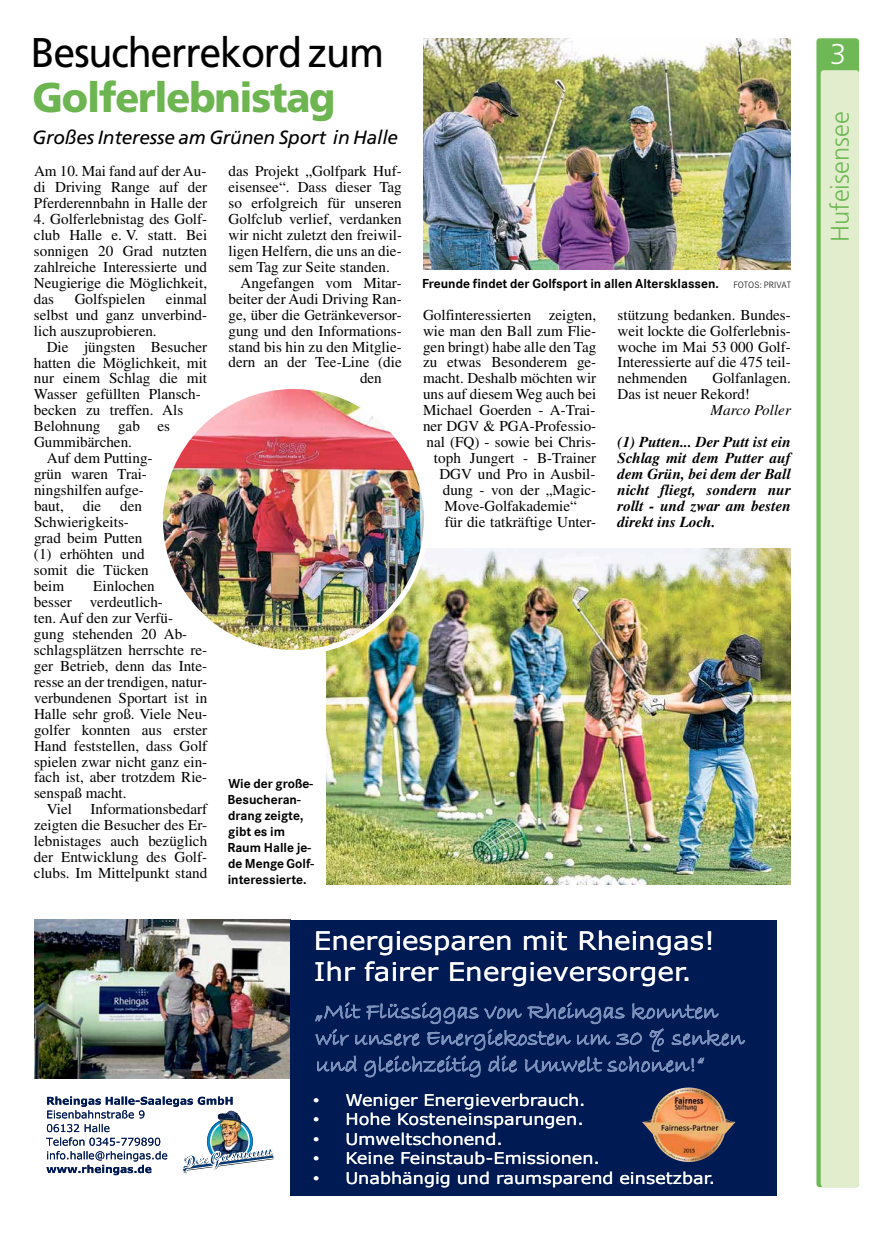
<style>
.page{position:relative;width:893px;height:1234px;background:#fff}
.page>*{position:absolute;margin:0;border:0;box-sizing:border-box;transform-origin:0 0}
.t1{font:41.4px "Frutiger";letter-spacing:-.03em;color:#000;scale:.95 1}
.t2{font:900 41.4px "Frutiger";letter-spacing:-.03em;color:#6db550;scale:.95 1}
.t3{font:300 28.65px "Frutiger";color:#fff}
.t4{font:25.65px/30.8px "Verdana";color:#fff;scale:1.08 1}
.t5{font:300 25.5px "Frutiger";color:#6eb955}
.t6{font:italic 19.2px "Frutiger";letter-spacing:-.01em;color:#000}
.t7{font:16.35px "Verdana";color:#fff;scale:1.08 1}
.t8{font:15.15px/15.9px "Times";color:#000;text-align:justify}
.t9{font:italic 700 15.15px/15.9px "Times";color:#000;text-align:justify}
.t10{font:italic 15.15px "Times";color:#000}
.t11{font:700 13.5px/15.9px "Corporate S";color:#000}
.s1{font-weight:300;font-size:9.6px}
.s2{font-family:"Arial"}
</style>
<div class="page">
<svg style="left:816px;top:38px;width:43px;height:1148px;fill:#6eb955"></svg>
<div style="left:821px;top:70px;width:38px;height:1116px;background:#e2edce;border-radius:3px"></div>
<img style="left:327px;top:549px;width:464px;height:334px">
<img style="left:423px;top:38px;width:368px;height:231px">
<img style="left:160px;top:386px;width:266px;height:266px;border-radius:133px">
<img style="left:34px;top:919px;width:256px;height:159px">
<div style="left:290px;top:919px;width:486px;height:276px;background:#001a53"></div>
<svg style="left:315px;top:1002px;width:431px;height:76px"></svg>
<svg style="left:46px;top:1096px;width:227px;height:78px"></svg>
<img style="left:658px;top:1087px;width:29px;height:16px">
<h1 class="t1" style="left:31px;top:28px;width:373px">Besucherrekord zum</h1>
<h1 class="t2" style="left:32px;top:72px;width:321px">Golferlebnistag</h1>
<p class="t6" style="left:33px;top:126px;width:367px">Großes Interesse am Grünen Sport in Halle</p>
<p class="t8" style="left:34px;top:163px;width:175px">Am 10. Mai fand auf der Au&shy;di Driving Range auf der Pferderennbahn in Halle der</p>
<p class="t8" style="left:34px;top:211px;width:175px">4. Golferlebnistag des Golf&shy;club Halle e. V. statt. Bei sonnigen 20 Grad nutzten zahlreiche Interessierte und Neugierige die Möglichkeit, das</p>
<p class="t8" style="left:229px;top:163px;width:175px">das Projekt „Golfpark Huf-</p>
<p class="t8" style="left:229px;top:179px;width:175px">eisensee“. Dass dieser Tag</p>
<p class="t8" style="left:228px;top:195px;width:175px">so erfolgreich für unseren</p>
<p class="t8" style="left:228px;top:211px;width:175px">Golfclub verlief, verdanken</p>
<p class="t8" style="left:228px;top:227px;width:175px">wir nicht zuletzt den freiwil-</p>
<p class="t8" style="left:228px;top:243px;width:175px">ligen Helfern, die uns an die-</p>
<p class="t8" style="left:228px;top:258px;width:163px">sem Tag zur Seite standen.</p>
<p class="t8" style="left:240px;top:274px;width:163px">Angefangen vom Mitar-</p>
<p class="t8" style="left:228px;top:290px;width:175px">beiter der Audi Driving Ran-</p>
<p class="t8" style="left:228px;top:306px;width:175px">ge, über die Getränkeversor-</p>
<p class="t8" style="left:228px;top:322px;width:175px">gung und den Informations-</p>
<p class="t8" style="left:229px;top:338px;width:175px">stand bis hin zu den Mitglie-</p>
<p class="t8" style="left:229px;top:354px;width:175px">dern an der Tee-Line (die</p>
<p class="t8" style="left:360px;top:370px;width:23px">den</p>
<p class="t8" style="left:34px;top:290px;width:175px;text-indent:132px">einmal selbst und ganz unverbind&shy;lich auszuprobieren.</p>
<p class="t8" style="left:47px;top:338px;width:162px">Die jüngsten Besucher</p>
<p class="t8" style="left:34px;top:354px;width:175px">hatten die Möglichkeit, mit</p>
<p class="t8" style="left:34px;top:370px;width:175px">nur einem Schlag die mit</p>
<p class="t8" style="left:34px;top:386px;width:168px">Wasser gefüllten Plansch-</p>
<p class="t8" style="left:34px;top:402px;width:151px">becken zu treffen. Als</p>
<p class="t8" style="left:34px;top:418px;width:138px">Belohnung gab es</p>
<p class="t8" style="left:34px;top:434px;width:100px">Gummibärchen.</p>
<p class="t8" style="left:47px;top:450px;width:107px">Auf dem Putting-</p>
<p class="t8" style="left:34px;top:466px;width:115px">grün waren Trai-</p>
<p class="t8" style="left:34px;top:482px;width:111px">ningshilfen aufge-</p>
<p class="t8" style="left:34px;top:498px;width:110px">baut, die den</p>
<p class="t8" style="left:34px;top:514px;width:96px">Schwierigkeits-</p>
<p class="t8" style="left:34px;top:530px;width:110px">grad beim Putten</p>
<p class="t8" style="left:34px;top:545px;width:112px">(1) erhöhten und</p>
<p class="t8" style="left:34px;top:561px;width:116px">somit die Tücken</p>
<p class="t8" style="left:34px;top:577px;width:32px">beim</p>
<p class="t8" style="left:75px;top:290px;width:72px">Golfspielen</p>
<p class="t8" style="left:34px;top:577px;width:175px;text-align:left;text-indent:59px">Einlochen<br>besser verdeutlich-<br>ten. Auf den zur Verfü-<br>gung stehenden 20 Ab&shy;schlagsplätzen herrschte re&shy;ger Betrieb, denn das Inte&shy;resse an der trendigen, natur&shy;verbundenen Sportart ist in<br>Halle sehr groß. Viele Neu&shy;golfer konnten aus erster<br>Hand feststellen, dass Golf spielen zwar nicht ganz ein&shy;fach ist, aber trotzdem Rie&shy;senspaß macht.</p>
<p class="t8" style="left:34px;top:801px;width:175px;text-indent:13px">Viel Informationsbedarf zeigten die Besucher des Er&shy;lebnistages auch bezüglich der Entwicklung des Golf&shy;clubs. Im Mittelpunkt stand</p>
<p class="t11" style="left:227px;top:775px;width:88px">Wie der große-<br>Besucheran&shy;drang zeigte, gibt es im<br>Raum Halle je&shy;de Menge Golf&shy;interessierte.</p>
<p class="t11" style="left:422px;top:275px;width:371px">Freunde findet der Golfsport in allen Altersklassen. <span class="s1">FOTOS: PRIVAT</span></p>
<p class="t8" style="left:423px;top:306px;width:175px">Golfinteressierten zeigten,</p>
<p class="t8" style="left:423px;top:322px;width:175px">wie man den Ball zum Flie-</p>
<p class="t8" style="left:423px;top:338px;width:175px">gen bringt) habe alle den Tag</p>
<p class="t8" style="left:423px;top:354px;width:175px">zu etwas Besonderem ge-</p>
<p class="t8" style="left:423px;top:370px;width:175px">macht. Deshalb möchten wir</p>
<p class="t8" style="left:423px;top:386px;width:175px">uns auf diesem Weg auch bei</p>
<p class="t8" style="left:423px;top:402px;width:174px">Michael Goerden - A-Trai-</p>
<p class="t8" style="left:423px;top:418px;width:175px">ner DGV &amp; PGA-Professio-</p>
<p class="t8" style="left:426px;top:434px;width:171px">nal (FQ) - sowie bei Chris-</p>
<p class="t8" style="left:434px;top:450px;width:164px">toph Jungert - B-Trainer</p>
<p class="t8" style="left:439px;top:466px;width:158px">DGV und Pro in Ausbil-</p>
<p class="t8" style="left:443px;top:482px;width:155px">dung - von der „Magic-</p>
<p class="t8" style="left:445px;top:498px;width:134px">Move-Golfakademie“</p>
<p class="t8" style="left:445px;top:514px;width:153px">für die tatkräftige Unter-</p>
<p class="t8" style="left:618px;top:306px;width:175px">stützung bedanken. Bundes&shy;weit lockte die Golferlebnis&shy;woche im Mai 53 000 Golf-Interessierte auf die 475 teil&shy;nehmenden</p>
<p class="t8" style="left:618px;top:370px;width:175px;text-indent:95px">Golfanlagen.<br>Das ist neuer Rekord!</p>
<p class="t10" style="left:711px;top:402px;width:82px">Marco Poller</p>
<p class="t9" style="left:618px;top:434px;width:175px">(1) Putten... Der Putt ist ein Schlag mit dem Putter auf dem Grün, bei dem der Ball nicht fliegt, sondern nur rollt - und zwar am besten direkt ins Loch.</p>
<h3 class="t4" style="left:314px;top:924px;width:373px">Energiesparen mit Rheingas!<br>Ihr fairer Energieversorger.</h3>
<h3 class="t4" style="left:511px;top:955px;width:18px">g</h3>
<h2 class="t3" style="left:830px;top:38px;width:17px">3</h2>
<h3 class="t5" style="left:825px;top:242px;width:132px;rotate:-90deg">Hufeisensee</h3>
<p class="t7" style="left:313px;top:1088px;width:254px"><span class="s2">•</span> Weniger Energieverbrauch.</p>
<p class="t7" style="left:313px;top:1107px;width:252px"><span class="s2">•</span> Hohe Kosteneinsparungen.</p>
<p class="t7" style="left:313px;top:1127px;width:177px"><span class="s2">•</span> Umweltschonend.</p>
<p class="t7" style="left:313px;top:1146px;width:267px"><span class="s2">•</span> Keine Feinstaub-Emissionen.</p>
<p class="t7" style="left:313px;top:1166px;width:374px"><span class="s2">•</span> Unabhängig und raumsparend einsetzbar.</p>
</div>
